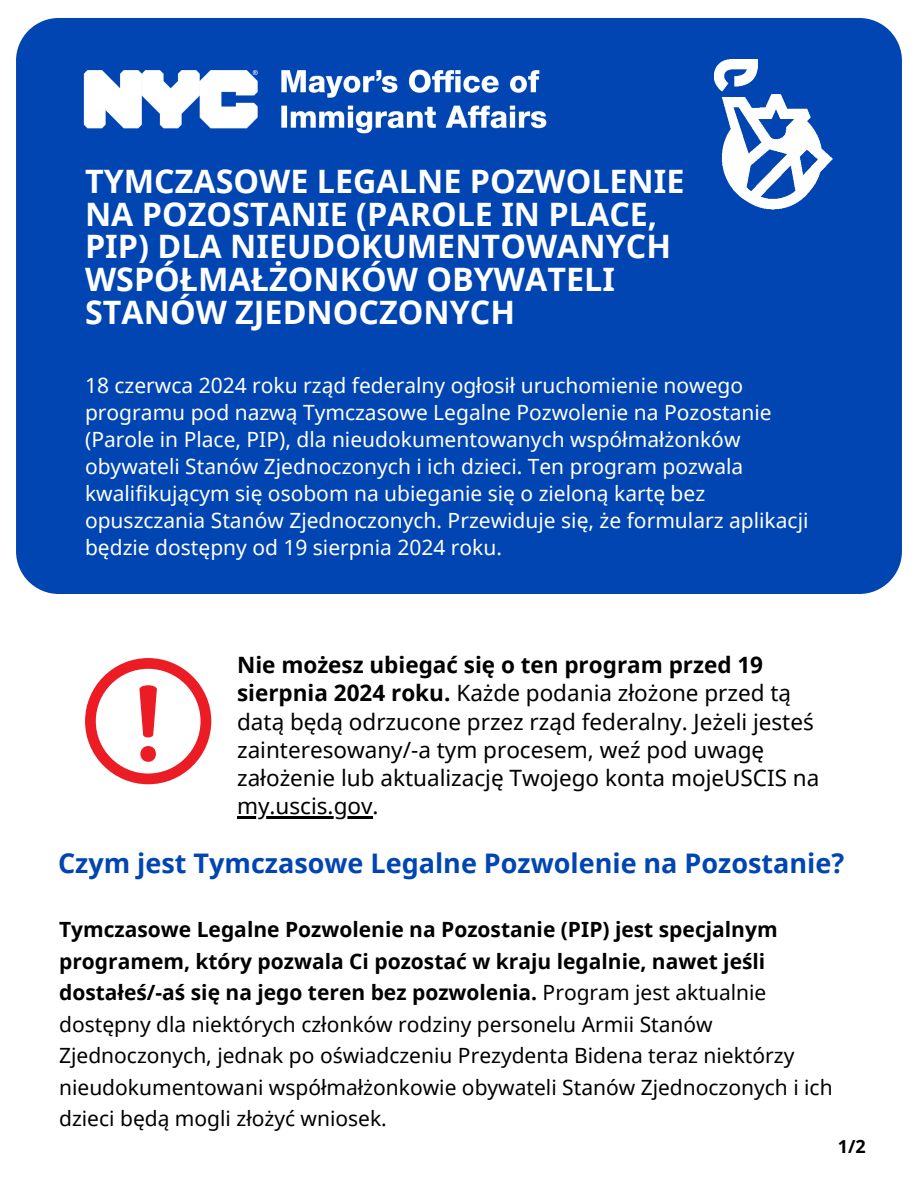
<style>
.page{position:relative;width:918px;height:1188px;background:#fff}
.page>*{position:absolute;margin:0;border:0;box-sizing:border-box;transform-origin:0 0}
.t1{font:700 32.25px/32.7px "Noto Sans";color:#fff}
.t2{font:700 27px "Noto Sans";color:#0045b2}
.t3{font:22.5px/28.2px "Noto Sans";color:#000}
.t4{font:21px/31.5px "Noto Sans";color:#000}
.t5{font:21px/27px "Noto Sans";color:#fff}
.t6{font:700 18px "Noto Sans";color:#000}
.s1{font-weight:700}
</style>
<div class="page">
<div style="left:16px;top:18px;width:886px;height:576px;background:#0045b2"></div>
<img style="left:58px;top:53px;width:519px;height:95px">
<img style="left:714px;top:60px;width:119px;height:150px">
<svg style="left:85px;top:658px;width:126px;height:126px"></svg>
<hr style="left:237px;top:816px;width:136px;height:2px;background:#000">
<p class="t1" style="left:85px;top:164px;width:601px">TYMCZASOWE LEGALNE POZWOLENIE<br>NA POZOSTANIE (PAROLE IN PLACE,<br>PIP) DLA NIEUDOKUMENTOWANYCH<br>WSPÓŁMAŁŻONKÓW OBYWATELI<br>STANÓW ZJEDNOCZONYCH</p>
<h1 class="t5" style="left:85px;top:371px;width:725px">18 czerwca 2024 roku rząd federalny ogłosił uruchomienie nowego programu pod nazwą Tymczasowe Legalne Pozwolenie na Pozostanie (Parole in Place, PIP), dla nieudokumentowanych współmałżonków obywateli Stanów Zjednoczonych i ich dzieci. Ten program pozwala kwalifikującym się osobom na ubieganie się o zieloną kartę bez opuszczania Stanów Zjednoczonych. Przewiduje się, że formularz aplikacji będzie dostępny od 19 sierpnia 2024 roku.</h1>
<h3 class="t3" style="left:237px;top:651px;width:584px"><span class="s1">Nie możesz ubiegać się o ten program przed 19 sierpnia 2024 roku.</span> Każde podania złożone przed tą datą będą odrzucone przez rząd federalny. Jeżeli jesteś zainteresowany/-a tym procesem, weź pod uwagę założenie lub aktualizację Twojego konta mojeUSCIS na</h3>
<h2 class="t3" style="left:237px;top:791px;width:143px">my.uscis.gov.</h2>
<h3 class="t2" style="left:58px;top:844px;width:788px">Czym jest Tymczasowe Legalne Pozwolenie na Pozostanie?</h3>
<p class="t4" style="left:59px;top:913px;width:775px"><span class="s1">Tymczasowe Legalne Pozwolenie na Pozostanie (PIP) jest specjalnym programem, który pozwala Ci pozostać w kraju legalnie, nawet jeśli dostałeś/-aś się na jego teren bez pozwolenia.</span> Program jest aktualnie dostępny dla niektórych członków rodziny personelu Armii Stanów Zjednoczonych, jednak po oświadczeniu Prezydenta Bidena teraz niektórzy nieudokumentowani współmałżonkowie obywateli Stanów Zjednoczonych i ich dzieci będą mogli złożyć wniosek.</p>
<h3 class="t6" style="left:838px;top:1134px;width:29px">1/2</h3>
</div>
